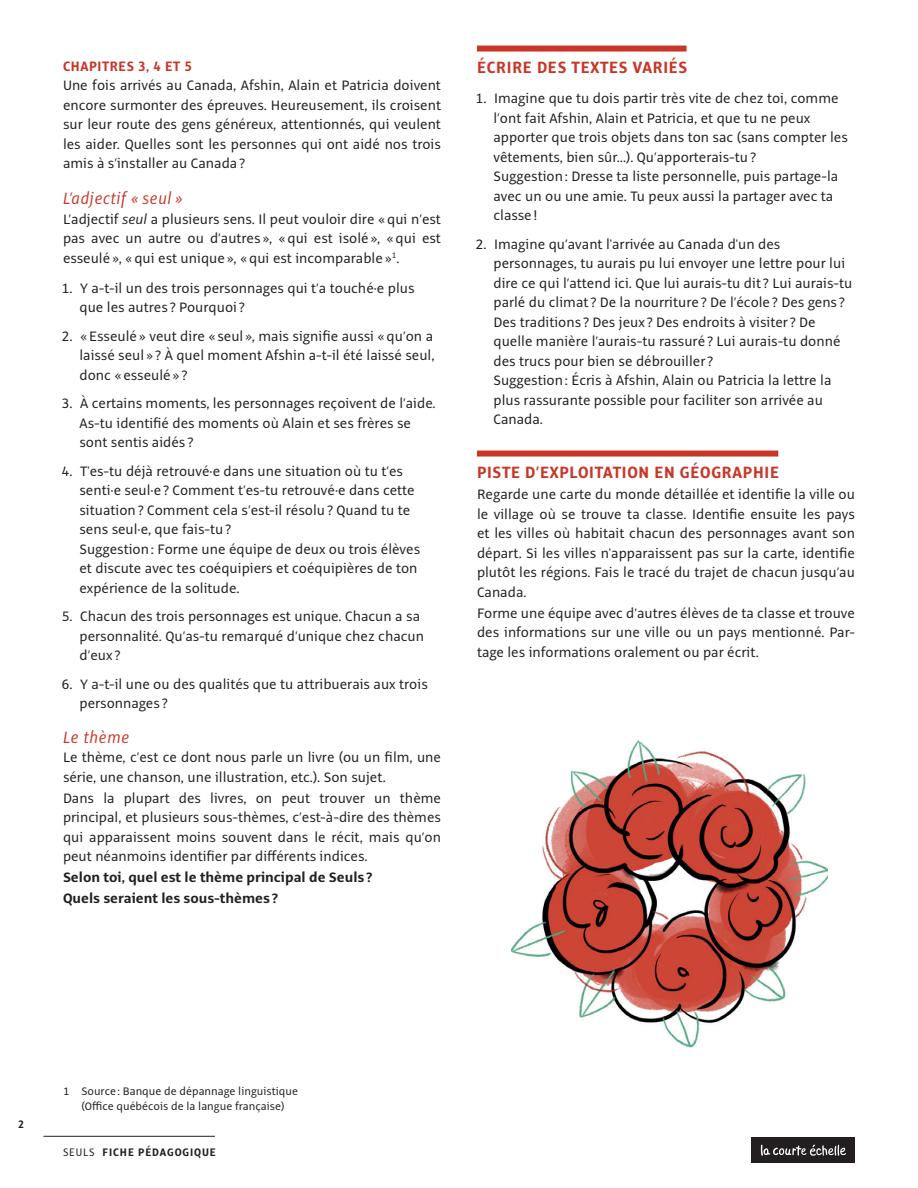
<style>
.page{position:relative;width:918px;height:1188px;background:#fff}
.page>*{position:absolute;margin:0;border:0;box-sizing:border-box;transform-origin:0 0}
.t1{font:700 18px "Alto Pro Con";letter-spacing:.04em;color:#c83628}
.t2{font:italic 18px "Alto Pro Con";letter-spacing:.04em;color:#c83628}
.texte{font:15px/19.5px "Alto Pro";color:#231f20}
.texte-2{font:700 15px "Alto Pro";color:#231f20}
.t3{font:700 15px "Alto Pro Con";letter-spacing:.04em;color:#c83628}
.ref{font:12px/15px "Alto Pro";color:#231f20;text-align:center}
.titre_courant{font:700 12px "Alto Pro Con";letter-spacing:.075em;color:#231f20}
.s1{font-style:italic}
.s2{font-weight:400}
</style>
<div class="page">
<hr style="left:44px;top:1136px;width:171px;height:1px;background:#231f20">
<div style="left:752px;top:1137px;width:103px;height:26px;background:#231f20"></div>
<svg style="left:761px;top:1145px;width:85px;height:11px"></svg>
<div style="left:477px;top:46px;width:210px;height:6px;background:#c83628"></div>
<div style="left:477px;top:451px;width:301px;height:6px;background:#c83628"></div>
<img style="left:512px;top:740px;width:316px;height:307px">
<p class="t3" style="left:63px;top:58px;width:130px">CHAPITRES 3, 4 ET 5</p>
<p class="texte" style="left:63px;top:76px;width:380px;text-align:justify">Une fois arrivés au Canada, Afshin, Alain et Patricia doivent encore surmonter des épreuves. Heureusement, ils croisent sur leur route des gens généreux, attentionnés, qui veulent les aider. Quelles sont les personnes qui ont aidé nos trois amis à s’installer au Canada ?</p>
<p class="t2" style="left:63px;top:187px;width:121px">L’adjectif « seul »</p>
<p class="texte" style="left:63px;top:209px;width:379px;text-align:justify">L’adjectif <span class="s1">seul</span> a plusieurs sens. Il peut vouloir dire «qui n’est pas avec un autre ou d’autres », «qui est isolé », «qui est esseulé », «qui est unique », «qui est incomparable »<sup>1</sup>.</p>
<p class="texte" style="left:80px;top:278px;width:337px;text-indent:-18px">1. Y a-t-il un des trois personnages qui t’a touché·e plus que les autres ? Pourquoi ?</p>
<p class="texte" style="left:80px;top:326px;width:356px;text-align:justify;text-indent:-18px">2. «Esseulé » veut dire « seul », mais signifie aussi «qu’on a laissé seul » ? À quel moment Afshin a-t-il été laissé seul, donc « esseulé » ?</p>
<p class="texte" style="left:80px;top:394px;width:358px;text-indent:-18px">3. À certains moments, les personnages reçoivent de l’aide.<br>As-tu identifié des moments où Alain et ses frères se sont sentis aidés ?</p>
<p class="texte" style="left:80px;top:461px;width:342px;text-indent:-18px">4. T'es-tu déjà retrouvé·e dans une situation où tu t’es senti·e seul·e ? Comment t’es-tu retrouvé·e dans cette situation? Comment cela s’est-il résolu? Quand tu te sens seul·e, que fais-tu?<br>Suggestion: Forme une équipe de deux ou trois élèves et discute avec tes coéquipiers et coéquipières de ton expérience de la solitude.</p>
<p class="texte" style="left:80px;top:607px;width:346px;text-indent:-18px">5. Chacun des trois personnages est unique. Chacun a sa personnalité. Qu’as-tu remarqué d’unique chez chacun d’eux ?</p>
<p class="texte" style="left:80px;top:674px;width:350px;text-indent:-18px">6. Y a-t-il une ou des qualités que tu attribuerais aux trois personnages ?</p>
<p class="t2" style="left:63px;top:726px;width:68px">Le thème</p>
<p class="texte" style="left:63px;top:748px;width:380px">Le thème, c’est ce dont nous parle un livre (ou un film, une série, une chanson, une illustration, etc.). Son sujet.</p>
<p class="texte" style="left:63px;top:788px;width:380px;text-align:justify">Dans la plupart des livres, on peut trouver un thème principal, et plusieurs sous-thèmes, c’est-à-dire des thèmes qui apparaissent moins souvent dans le récit, mais qu’on peut néanmoins identifier par différents indices.</p>
<p class="texte-2" style="left:63px;top:868px;width:311px">Selon toi, quel est le thème principal de Seuls ?</p>
<p class="texte-2" style="left:63px;top:889px;width:217px">Quels seraient les sous-thèmes ?</p>
<p class="t1" style="left:477px;top:57px;width:212px">ÉCRIRE DES TEXTES VARIÉS</p>
<p class="texte" style="left:494px;top:89px;width:356px;text-indent:-18px">1. Imagine que tu dois partir très vite de chez toi, comme l’ont fait Afshin, Alain et Patricia, et que tu ne peux apporter que trois objets dans ton sac (sans compter les vêtements, bien sûr…). Qu’apporterais-tu?<br>Suggestion: Dresse ta liste personnelle, puis partage-la avec un ou une amie. Tu peux aussi la partager avec ta classe !</p>
<p class="texte" style="left:494px;top:234px;width:360px;text-indent:-18px">2. Imagine qu’avant l'arrivée au Canada d'un des personnages, tu aurais pu lui envoyer une lettre pour lui dire ce qui l’attend ici. Que lui aurais-tu dit ? Lui aurais-tu parlé du climat ? De la nourriture ? De l’école ? Des gens ?<br>Des traditions ? Des jeux ? Des endroits à visiter ? De quelle manière l’aurais-tu rassuré ? Lui aurais-tu donné des trucs pour bien se débrouiller ?<br>Suggestion: Écris à Afshin, Alain ou Patricia la lettre la plus rassurante possible pour faciliter son arrivée au Canada.</p>
<p class="t1" style="left:477px;top:462px;width:304px">PISTE D’EXPLOITATION EN GÉOGRAPHIE</p>
<p class="texte" style="left:477px;top:485px;width:380px;text-align:justify">Regarde une carte du monde détaillée et identifie la ville ou le village où se trouve ta classe. Identifie ensuite les pays et les villes où habitait chacun des personnages avant son départ. Si les villes n'apparaissent pas sur la carte, identifie plutôt les régions. Fais le tracé du trajet de chacun jusqu’au Canada.</p>
<p class="texte" style="left:477px;top:603px;width:380px;text-align:justify">Forme une équipe avec d’autres élèves de ta classe et trouve des informations sur une ville ou un pays mentionné. Par&shy;tage les informations oralement ou par écrit.</p>
<p class="titre_courant" style="left:18px;top:1117px;width:7px">2</p>
<p class="ref" style="left:63px;top:1084px;width:237px">1 Source : Banque de dépannage linguistique (Office québécois de la langue française)</p>
<p class="titre_courant" style="left:63px;top:1146px;width:154px"><span class="s2">SEULS</span> FICHE PÉDAGOGIQUE</p>
</div>
